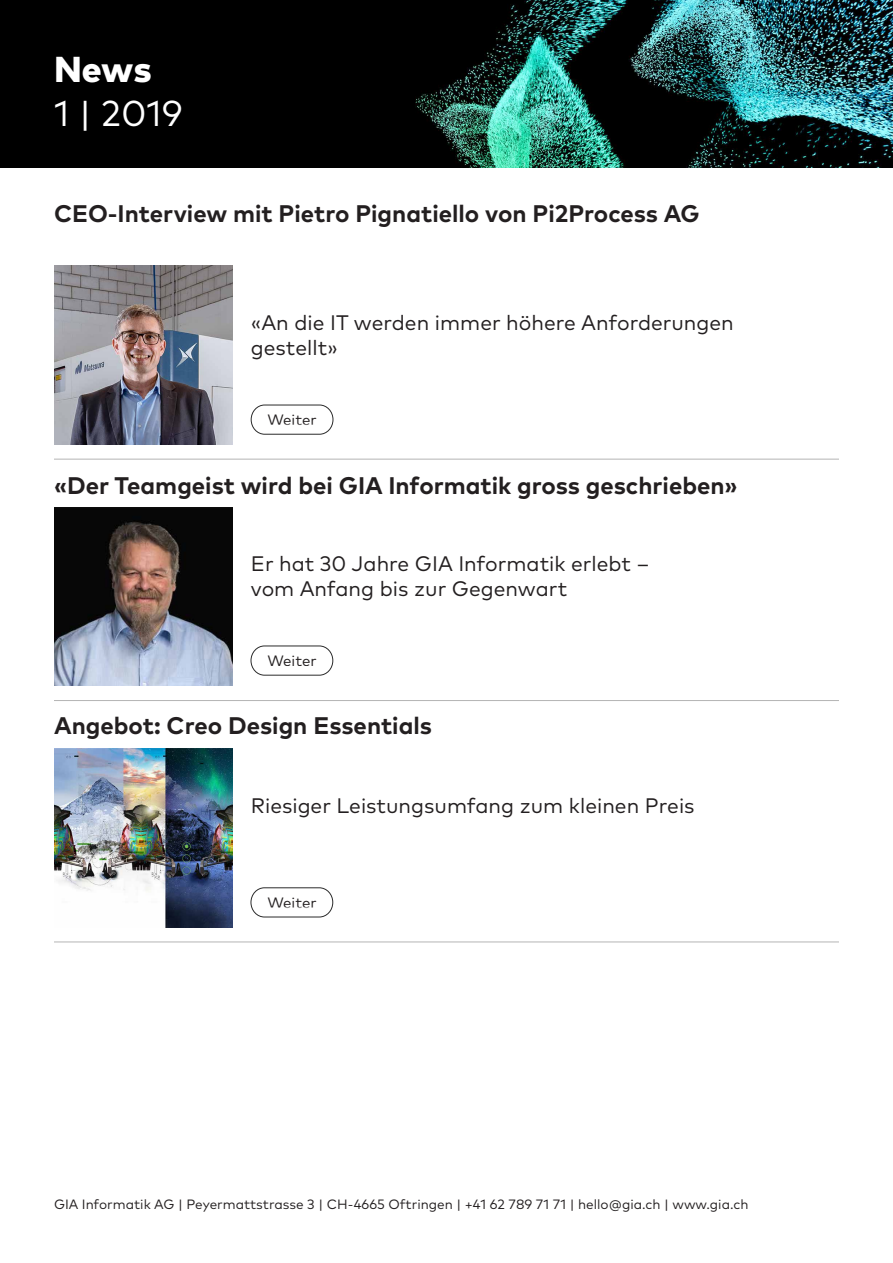
<style>
.page{position:relative;width:893px;height:1263px;background:#fff}
.page>*{position:absolute;margin:0;border:0;box-sizing:border-box;transform-origin:0 0}
.t1{font:36px "Mark OT";color:#fff}
.t2{font:800 36px "Mark OT";color:#fff}
.t3{font:700 24px "Mark OT";color:#231f20}
.t4{font:21px/25.2px "Mark OT";color:#231f20}
.t5{font:15px "Mark OT";color:#231f20}
.t6{font:13.5px "Mark OT";color:#231f20}
</style>
<div class="page">
<img style="left:54px;top:265px;width:178px;height:180px">
<hr style="left:54px;top:459px;width:785px;height:1px;background:#b4b4b4">
<img style="left:0;top:0;width:893px;height:167px">
<svg style="left:251px;top:404px;width:82px;height:21px"></svg>
<img style="left:54px;top:507px;width:178px;height:179px">
<img style="left:54px;top:748px;width:178px;height:179px">
<hr style="left:54px;top:700px;width:785px;height:1px;background:#b4b4b4">
<hr style="left:54px;top:941px;width:785px;height:1px;background:#b4b4b4">
<svg style="left:251px;top:645px;width:82px;height:22px"></svg>
<svg style="left:251px;top:887px;width:82px;height:21px"></svg>
<div style="left:251px;top:405px;width:82px;height:29px;border:1px solid #2b2b2b;border-radius:14px"></div>
<div style="left:251px;top:646px;width:82px;height:29px;border:1px solid #2b2b2b;border-radius:14px"></div>
<div style="left:251px;top:888px;width:82px;height:29px;border:1px solid #2b2b2b;border-radius:14px"></div>
<h1 class="t2" style="left:54px;top:46px;width:99px">News</h1>
<h1 class="t1" style="left:54px;top:91px;width:130px">1 | 2019</h1>
<p class="t3" style="left:54px;top:198px;width:647px">CEO-Interview mit Pietro Pignatiello von Pi2Process AG</p>
<p class="t4" style="left:251px;top:309px;width:484px">«An die IT werden immer höhere Anforderungen gestellt»</p>
<p class="t5" style="left:267px;top:410px;width:51px">Weiter</p>
<p class="t3" style="left:54px;top:469px;width:685px">«Der Teamgeist wird bei GIA Informatik gross geschrieben»</p>
<p class="t4" style="left:251px;top:551px;width:400px">Er hat 30 Jahre GIA Informatik erlebt – vom Anfang bis zur Gegenwart</p>
<p class="t5" style="left:267px;top:652px;width:51px">Weiter</p>
<p class="t3" style="left:54px;top:710px;width:379px">Angebot: Creo Design Essentials</p>
<p class="t4" style="left:251px;top:792px;width:445px">Riesiger Leistungsumfang zum kleinen Preis</p>
<p class="t5" style="left:267px;top:893px;width:51px">Weiter</p>
<p class="t6" style="left:54px;top:1196px;width:696px">GIA Informatik AG | Peyermattstrasse 3 | CH-4665 Oftringen | +41 62 789 71 71 | hello@gia.ch | www.gia.ch</p>
</div>
